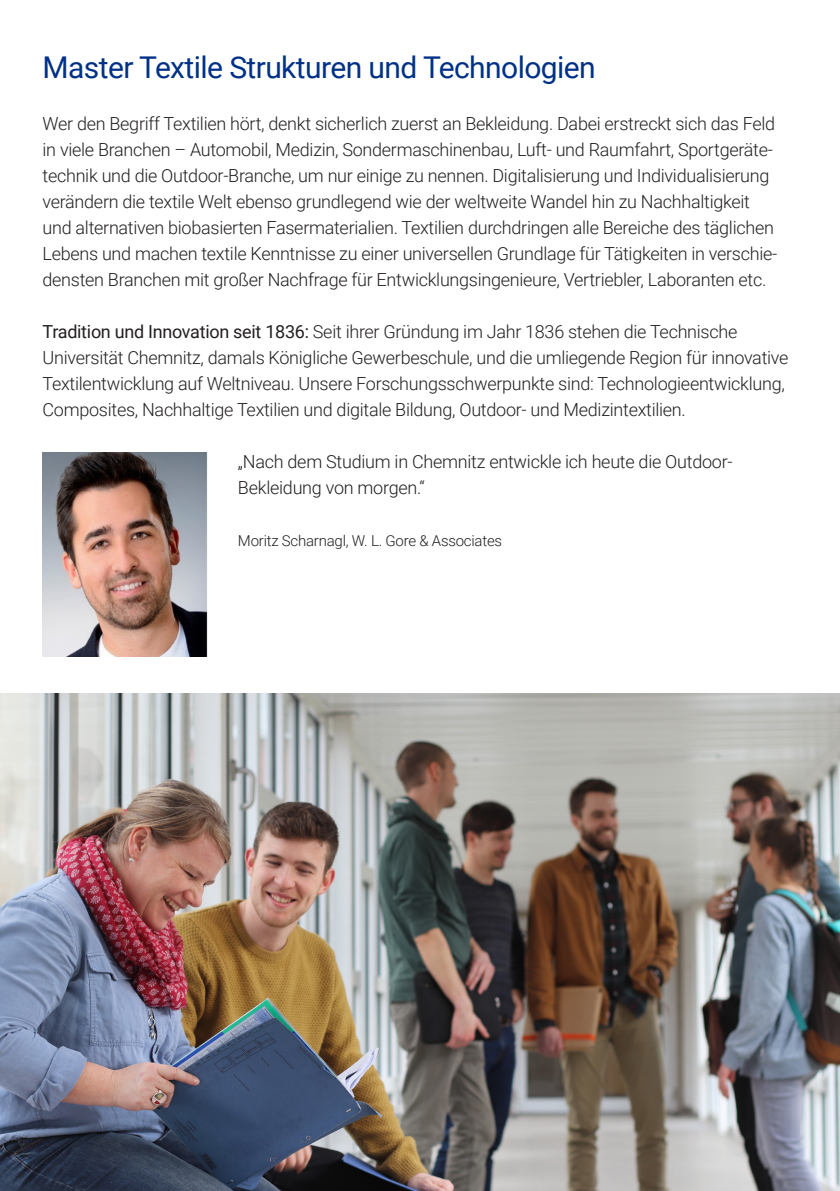
<style>
.page{position:relative;width:840px;height:1191px;background:#fff}
.page>*{position:absolute;margin:0;border:0;box-sizing:border-box;transform-origin:0 0}
.Studienbeschreibung{font:30px "Roboto";letter-spacing:-.02em;color:#003186}
.Mengentext{font:300 18px/26px "Roboto";letter-spacing:-.015em;color:#231f20}
.Marginalien{font:300 15px "Roboto";letter-spacing:-.015em;color:#231f20}
.s1{font-weight:400}
</style>
<div class="page">
<img style="left:0;top:693px;width:839px;height:498px">
<img style="left:43px;top:452px;width:164px;height:204px">
<p class="Studienbeschreibung" style="left:43px;top:46px;width:554px">Master Textile Strukturen und Technologien</p>
<p class="Mengentext" style="left:43px;top:110px;width:736px">Wer den Begriff Textilien hört, denkt sicherlich zuerst an Bekleidung. Dabei erstreckt sich das Feld in viele Branchen – Automobil, Medizin, Sondermaschinenbau, Luft- und Raumfahrt, Sportgeräte&shy;technik und die Outdoor-Branche, um nur einige zu nennen. Digitalisierung und Individualisierung verändern die textile Welt ebenso grundlegend wie der weltweite Wandel hin zu Nachhaltigkeit und alternativen biobasierten Fasermaterialien. Textilien durchdringen alle Bereiche des täglichen Lebens und machen textile Kenntnisse zu einer universellen Grundlage für Tätigkeiten in verschie&shy;densten Branchen mit großer Nachfrage für Entwicklungsingenieure, Vertriebler, Laboranten etc.</p>
<p class="Mengentext" style="left:43px;top:318px;width:747px"><span class="s1">Tradition und Innovation seit 1836:</span> Seit ihrer Gründung im Jahr 1836 stehen die Technische Universität Chemnitz, damals Königliche Gewerbeschule, und die umliegende Region für innovative Textilentwicklung auf Weltniveau. Unsere Forschungsschwerpunkte sind: Technologieentwicklung, Composites, Nachhaltige Textilien und digitale Bildung, Outdoor- und Medizintextilien.</p>
<p class="Mengentext" style="left:238px;top:448px;width:496px">„Nach dem Studium in Chemnitz entwickle ich heute die Outdoor-<br>Bekleidung von morgen.“</p>
<p class="Marginalien" style="left:238px;top:530px;width:265px">Moritz Scharnagl, W. L. Gore &amp; Associates</p>
</div>
